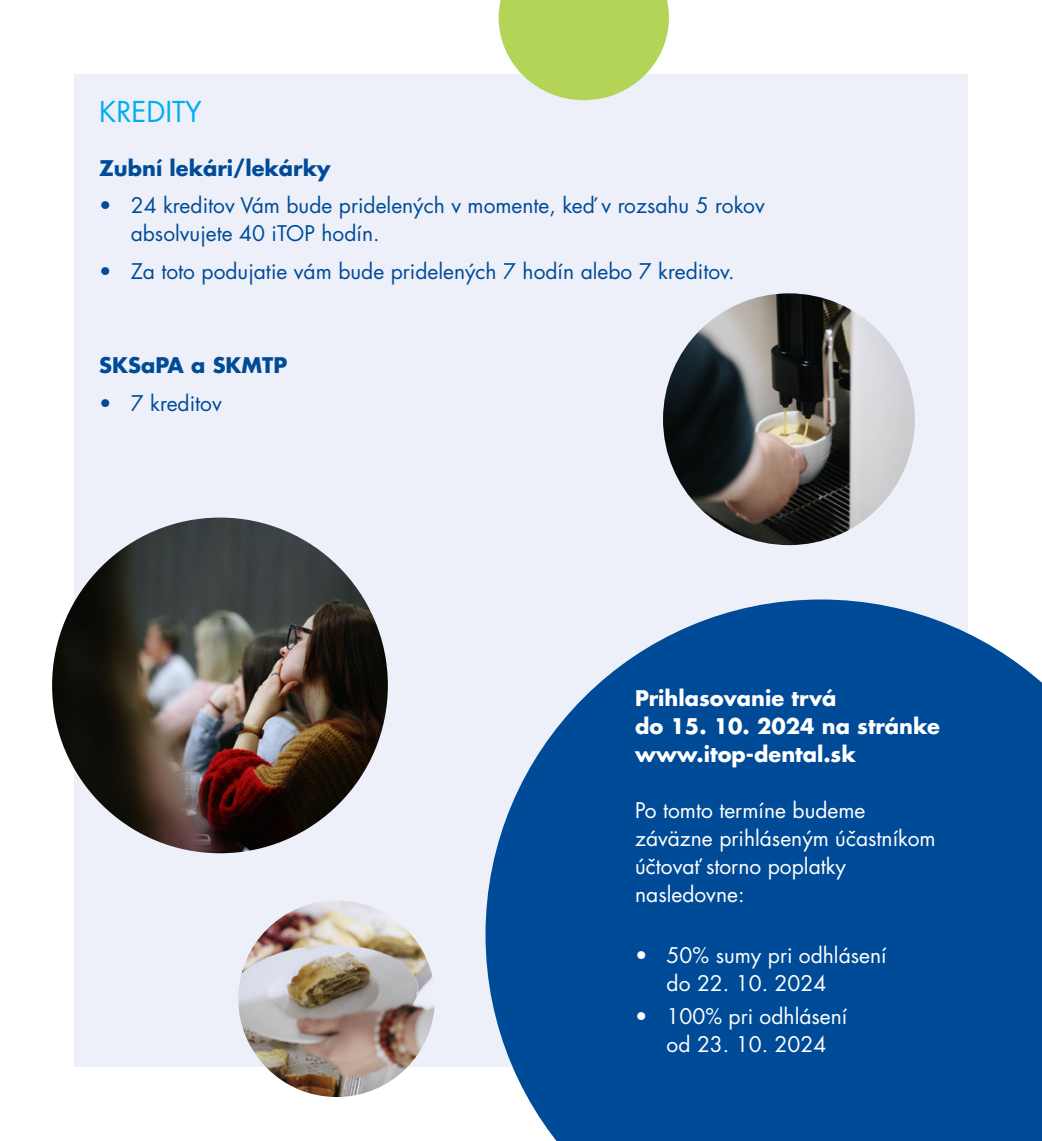
<style>
.page{position:relative;width:1042px;height:1141px;background:#fff}
.page>*{position:absolute;margin:0;border:0;box-sizing:border-box;transform-origin:0 0}
.t1{font:28px "Futura LT Pro";color:#00aeef}
.t2{font:21px/28px "Futura LT Pro";color:#004b98}
.t3{font:21px/28px "Futura LT Pro";color:#fff}
.t4{font:700 21px/28px "Futura LT Pro";color:#fff}
.t5{font:700 21px "Futura LT Pro";color:#004b98}
</style>
<div class="page">
<div style="left:74px;top:74px;width:893px;height:993px;background:#eef0f9"></div>
<svg style="left:499px;top:0;width:170px;height:100px"></svg>
<svg style="left:485px;top:599px;width:557px;height:542px;background:#1c5ea3"></svg>
<img style="left:52px;top:518px;width:336px;height:335px;border-radius:168px">
<img style="left:663px;top:293px;width:252px;height:252px;border-radius:126px">
<img style="left:238px;top:900px;width:197px;height:197px;border-radius:98px">
<h1 class="t1" style="left:99px;top:93px;width:104px">KREDITY</h1>
<p class="t5" style="left:99px;top:151px;width:233px">Zubní lekári/lekárky</p>
<p class="t2" style="left:131px;top:191px;width:635px;text-indent:-32px">• 24 kreditov Vám bude pridelených v momente, keď v rozsahu 5 rokov absolvujete 40 iTOP hodín.</p>
<p class="t2" style="left:99px;top:257px;width:637px">• Za toto podujatie vám bude pridelených 7 hodín alebo 7 kreditov.</p>
<p class="t5" style="left:99px;top:349px;width:190px">SKSaPA a SKMTP</p>
<p class="t2" style="left:99px;top:389px;width:124px">• 7 kreditov</p>
<p class="t4" style="left:635px;top:684px;width:306px">Prihlasovanie trvá<br>do 15. 10. 2024 na stránke www.itop-dental.sk</p>
<p class="t3" style="left:635px;top:796px;width:302px">Po tomto termíne budeme záväzne prihláseným účastníkom účtovať storno poplatky nasledovne:</p>
<p class="t3" style="left:666px;top:941px;width:222px;text-indent:-32px">• 50% sumy pri odhlásení do 22. 10. 2024</p>
<p class="t3" style="left:635px;top:1002px;width:214px;text-align:center">• 100% pri odhlásení od 23. 10. 2024</p>
</div>
